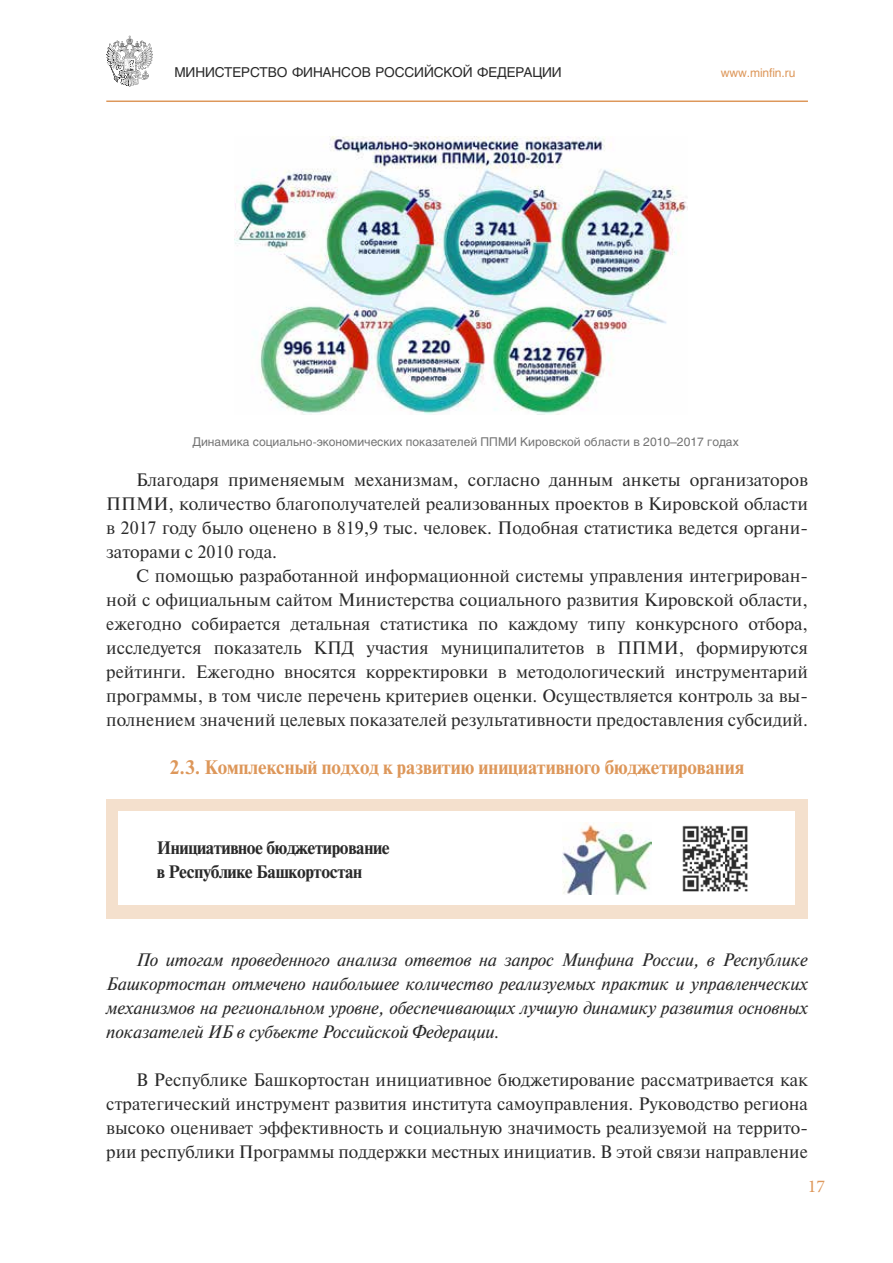
<style>
.page{position:relative;width:893px;height:1263px;background:#fff}
.page>*{position:absolute;margin:0;border:0;box-sizing:border-box;transform-origin:0 0}
.t1{font:700 19.5px "Newton C";color:#dd975a}
.t2{font:18px/24px "Newton C";color:#2a2a2a;text-align:justify}
.t3{font:italic 18px/24px "Newton C";letter-spacing:-.01em;color:#2a2a2a;text-align:justify}
.t4{font:700 18px/24px "Newton C";letter-spacing:-.02em;color:#2a2a2a}
.t5{font:18px "Minion Pro";color:#dd975a}
.t6{font:13.5px "Helios C";letter-spacing:-.01em;color:#2a2a2a}
.t7{font:12px "Helios C";color:#747474}
.t8{font:12px "Helios C";letter-spacing:-.01em;color:#dd975a}
</style>
<div class="page">
<svg style="left:106px;top:36px;width:47px;height:51px"></svg>
<hr style="left:106px;top:101px;width:702px;height:1px;background:#dd975a">
<div style="left:106px;top:799px;width:702px;height:119px;background:#f4e0cd"></div>
<div style="left:119px;top:811px;width:676px;height:94px;background:#fff"></div>
<img style="left:563px;top:822px;width:88px;height:72px">
<img style="left:682px;top:825px;width:66px;height:67px">
<img style="left:234px;top:136px;width:454px;height:278px">
<p class="t6" style="left:174px;top:64px;width:389px">МИНИСТЕРСТВО ФИНАНСОВ РОССИЙСКОЙ ФЕДЕРАЦИИ</p>
<p class="t8" style="left:721px;top:66px;width:76px">www.minfin.ru</p>
<p class="t7" style="left:192px;top:434px;width:548px">Динамика социально-экономических показателей ППМИ Кировской области в 2010–2017 годах</p>
<p class="t2" style="left:106px;top:468px;width:703px;text-align:left;text-indent:30px">Благодаря применяемым механизмам, согласно данным анкеты организаторов ППМИ, количество благополучателей реализованных проектов в Кировской области в 2017 году было оценено в 819,9 тыс. человек. Подобная статистика ведется органи&shy;заторами с 2010 года.</p>
<p class="t2" style="left:106px;top:564px;width:703px;text-indent:30px">С помощью разработанной информационной системы управления интегрирован&shy;ной с официальным сайтом Министерства социального развития Кировской области, ежегодно собирается детальная статистика по каждому типу конкурсного отбора, исследуется показатель КПД участия муниципалитетов в ППМИ, формируются рейтинги. Ежегодно вносятся корректировки в методологический инструментарий программы, в том числе перечень критериев оценки. Осуществляется контроль за вы&shy;полнением значений целевых показателей результативности предоставления субсидий.</p>
<p class="t1" style="left:170px;top:756px;width:576px">2.3. Комплексный подход к развитию инициативного бюджетирования</p>
<p class="t4" style="left:157px;top:835px;width:234px">Инициативное бюджетирование в Республике Башкортостан</p>
<p class="t3" style="left:106px;top:948px;width:703px;text-indent:30px">По итогам проведенного анализа ответов на запрос Минфина России, в Республике Башкортостан отмечено наибольшее количество реализуемых практик и управленческих механизмов на региональном уровне, обеспечивающих лучшую динамику развития основных показателей ИБ в субъекте Российской Федерации.</p>
<p class="t2" style="left:106px;top:1068px;width:703px;text-indent:30px">В Республике Башкортостан инициативное бюджетирование рассматривается как стратегический инструмент развития института самоуправления. Руководство региона высоко оценивает эффективность и социальную значимость реализуемой на террито&shy;рии республики Программы поддержки местных инициатив. В этой связи направление</p>
<p class="t5" style="left:808px;top:1174px;width:19px">17</p>
</div>
